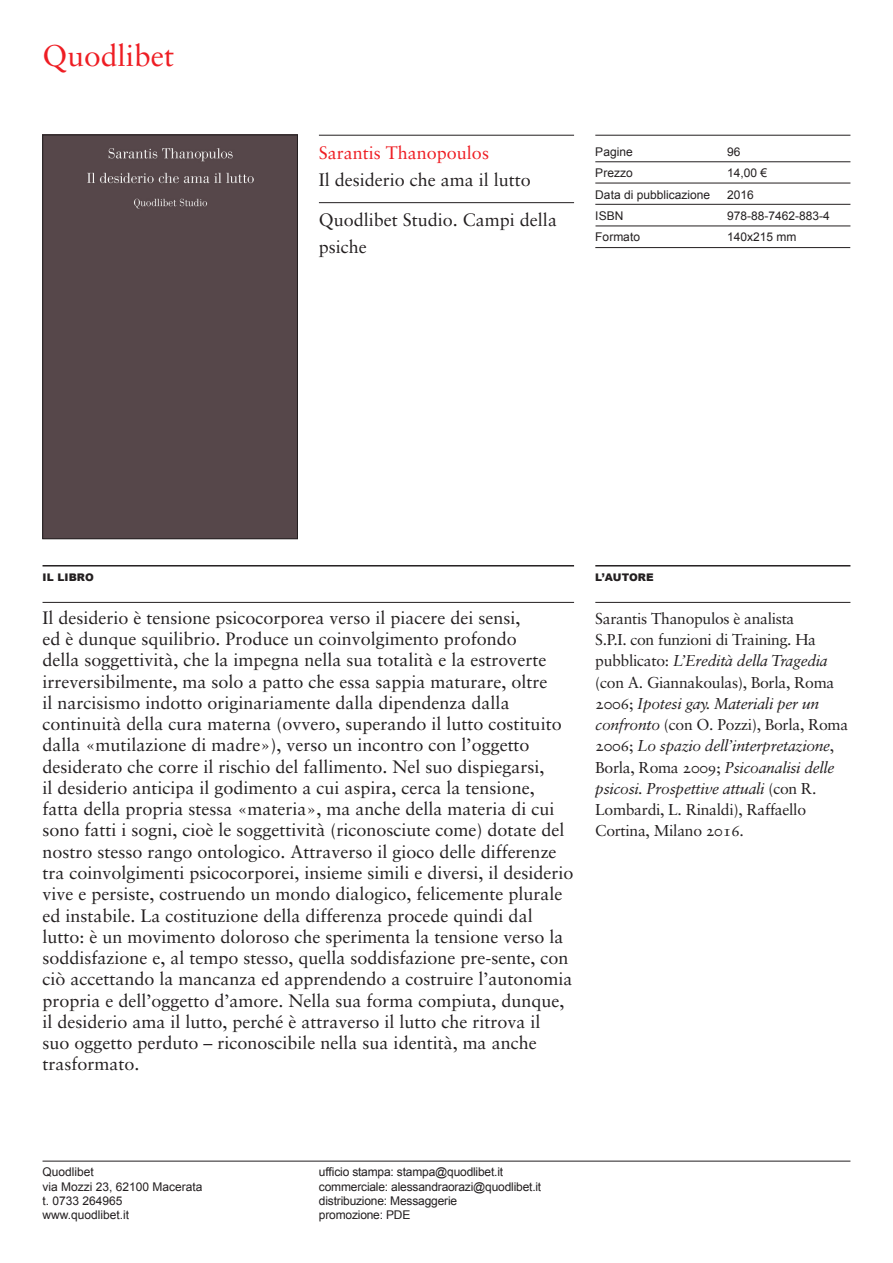
<style>
.page{position:relative;width:893px;height:1263px;background:#fff}
.page>*{position:absolute;margin:0;border:0;box-sizing:border-box;transform-origin:0 0}
.t1{font:30px "Sabon Roman Os F";color:#ee1d23}
.t2{font:18px/21.3px "Sabon Roman Os F";color:#231f20}
.t3{font:18px "Sabon Roman Os F";color:#ee1d23}
.t4{font:15.75px/21.3px "Sabon Roman Os F";letter-spacing:-.02em;color:#231f20}
.t5{font:12px "Arial";color:#231f20}
.t6{font:900 10.5px "Arial";letter-spacing:.01em;color:#231f20}
.s1{font-family:"Sabon Italic Os F"}
</style>
<div class="page">
<hr style="left:319px;top:135px;width:255px;height:1px;background:#231f20">
<hr style="left:43px;top:565px;width:531px;height:1px;background:#231f20">
<hr style="left:595px;top:565px;width:255px;height:1px;background:#231f20">
<hr style="left:43px;top:602px;width:531px;height:1px;background:#231f20">
<hr style="left:595px;top:602px;width:255px;height:1px;background:#231f20">
<hr style="left:43px;top:1161px;width:807px;height:1px;background:#231f20">
<div style="left:45px;top:137px;width:251px;height:400px;background:#56474a"></div>
<div style="left:43px;top:135px;width:255px;height:404px;border:1px solid #231f20"></div>
<hr style="left:595px;top:135px;width:255px;height:1px;background:#231f20">
<hr style="left:595px;top:162px;width:255px;height:1px;background:#231f20">
<hr style="left:595px;top:183px;width:255px;height:1px;background:#231f20">
<hr style="left:595px;top:204px;width:255px;height:1px;background:#231f20">
<hr style="left:595px;top:226px;width:255px;height:1px;background:#231f20">
<hr style="left:595px;top:247px;width:255px;height:1px;background:#231f20">
<hr style="left:319px;top:202px;width:255px;height:1px;background:#231f20">
<p class="t1" style="left:43px;top:38px;width:133px">Quodlibet</p>
<p class="t3" style="left:319px;top:142px;width:172px">Sarantis Thanopoulos</p>
<p class="t2" style="left:319px;top:169px;width:214px">Il desiderio che ama il lutto</p>
<p class="t2" style="left:319px;top:206px;width:240px;line-height:27px">Quodlibet Studio. Campi della psiche</p>
<p class="t5" style="left:595px;top:144px;width:39px">Pagine</p>
<p class="t5" style="left:595px;top:165px;width:39px">Prezzo</p>
<p class="t5" style="left:595px;top:186px;width:116px">Data di pubblicazione</p>
<p class="t5" style="left:595px;top:208px;width:30px">ISBN</p>
<p class="t5" style="left:595px;top:229px;width:46px">Formato</p>
<p class="t5" style="left:727px;top:144px;width:15px">96</p>
<p class="t5" style="left:727px;top:165px;width:42px">14,00 €</p>
<p class="t5" style="left:727px;top:186px;width:28px">2016</p>
<p class="t5" style="left:727px;top:208px;width:104px">978-88-7462-883-4</p>
<p class="t5" style="left:727px;top:229px;width:71px">140x215 mm</p>
<p class="t6" style="left:43px;top:570px;width:53px">IL LIBRO</p>
<p class="t6" style="left:595px;top:570px;width:60px">L’AUTORE</p>
<p class="t2" style="left:43px;top:607px;width:533px">Il desiderio è tensione psicocorporea verso il piacere dei sensi,<br>ed è dunque squilibrio. Produce un coinvolgimento profondo<br>della soggettività, che la impegna nella sua totalità e la estroverte irreversibilmente, ma solo a patto che essa sappia maturare, oltre<br>il narcisismo indotto originariamente dalla dipendenza dalla continuità della cura materna (ovvero, superando il lutto costituito dalla «mutilazione di madre»), verso un incontro con l’oggetto desiderato che corre il rischio del fallimento. Nel suo dispiegarsi,<br>il desiderio anticipa il godimento a cui aspira, cerca la tensione, fatta della propria stessa «materia», ma anche della materia di cui sono fatti i sogni, cioè le soggettività (riconosciute come) dotate del nostro stesso rango ontologico. Attraverso il gioco delle differenze tra coinvolgimenti psicocorporei, insieme simili e diversi, il desiderio vive e persiste, costruendo un mondo dialogico, felicemente plurale ed instabile. La costituzione della differenza procede quindi dal lutto: è un movimento doloroso che sperimenta la tensione verso la soddisfazione e, al tempo stesso, quella soddisfazione pre-sente, con ciò accettando la mancanza ed apprendendo a costruire l’autonomia propria e dell’oggetto d’amore. Nella sua forma compiuta, dunque, il desiderio ama il lutto, perché è attraverso il lutto che ritrova il<br>suo oggetto perduto – riconoscibile nella sua identità, ma anche trasformato.</p>
<p class="t4" style="left:595px;top:607px;width:254px">Sarantis Thanopulos è analista<br>S.P.I. con funzioni di Training. Ha pubblicato: <span class="s1">L’Eredità della Tragedia </span>(con A. Giannakoulas), Borla, Roma 2006; <span class="s1">Ipotesi gay. Materiali per un confronto</span> (con O. Pozzi), Borla, Roma 2006; <span class="s1">Lo spazio dell’interpretazione</span>, Borla, Roma 2009; <span class="s1">Psicoanalisi delle psicosi. Prospettive attuali</span> (con R.<br>Lombardi, L. Rinaldi), Raffaello Cortina, Milano 2016.</p>
<p class="t5" style="left:43px;top:1164px;width:53px">Quodlibet</p>
<p class="t5" style="left:43px;top:1178px;width:162px">via Mozzi 23, 62100 Macerata</p>
<p class="t5" style="left:43px;top:1193px;width:82px">t. 0733 264965</p>
<p class="t5" style="left:43px;top:1207px;width:88px">www.quodlibet.it</p>
<p class="t5" style="left:319px;top:1164px;width:186px">ufficio stampa: stampa@quodlibet.it</p>
<p class="t5" style="left:319px;top:1178px;width:224px">commerciale: alessandraorazi@quodlibet.it</p>
<p class="t5" style="left:319px;top:1193px;width:140px">distribuzione: Messaggerie</p>
<p class="t5" style="left:319px;top:1207px;width:93px">promozione: PDE</p>
</div>
